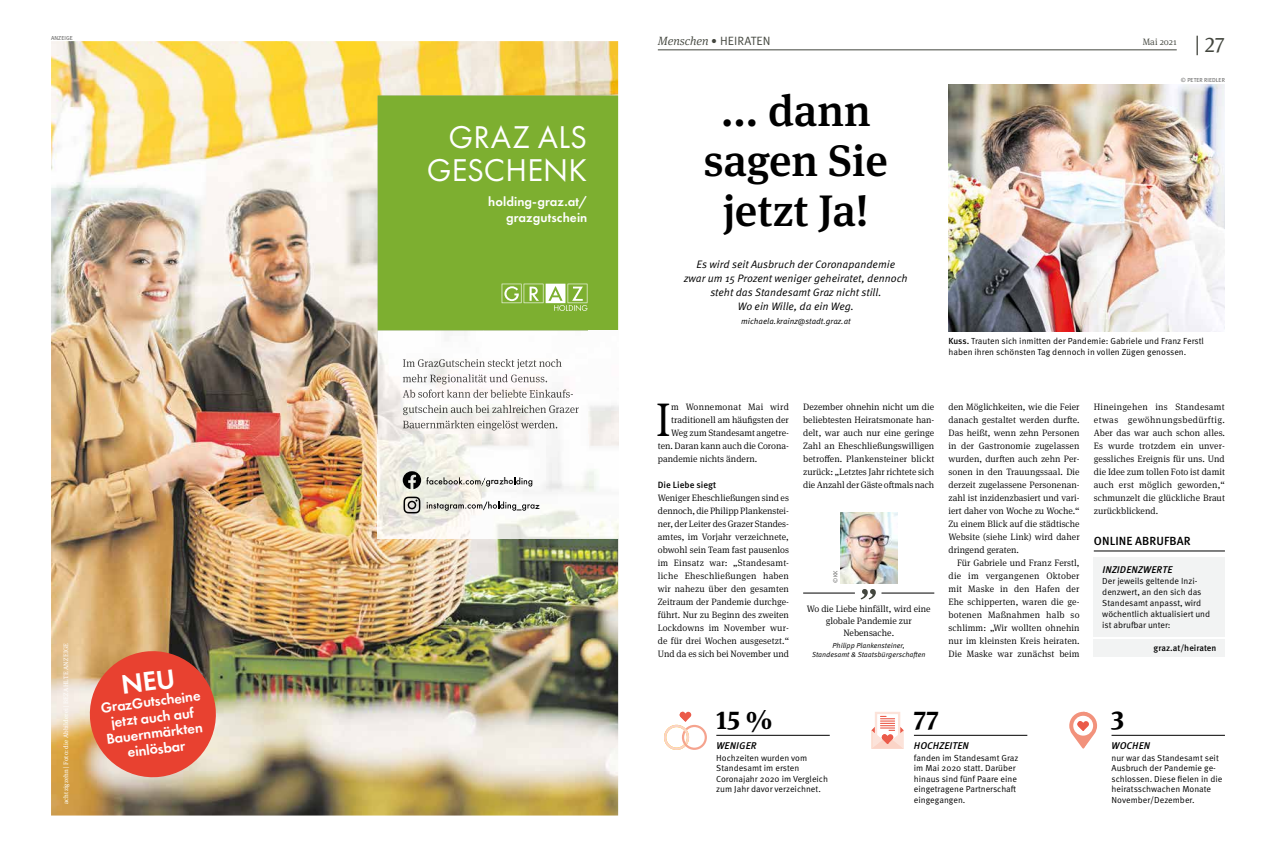
<style>
.page{position:relative;width:1276px;height:851px;background:#fff}
.page>*{position:absolute;margin:0;border:0;box-sizing:border-box;transform-origin:0 0}
.Fließtext_9_3_13_Ini{font:300 47.4px "Meta Serif Pro";color:#000}
.Überschrift_44_50{font:500 44px/50px "Meta Serif Pro";color:#000;text-align:center}
.t1{font:32.7px/32.7px "Futura PT";letter-spacing:.005em;color:#fff;text-align:right}
.Zahlenelement{font:700 26px "Meta Serif Pro";color:#000}
.t2{font:21.4px "Meta Serif Pro";color:#43463e}
.t3{font:600 14.8px/15.8px "Futura PT";color:#fff;text-align:center}
.t4{font:600 13.4px/16px "Futura PT";letter-spacing:.005em;color:#fff;text-align:right}
.t5{font:italic 300 12px "Meta Serif Pro";color:#43463e}
.Titel_über_Infoboxen{font:500 11.8px "Meta Pro";letter-spacing:.01em;color:#000}
.Vorspann_10_8_14_Met{font:10.8px/14px "Meta Pro Norm Ita";color:#000;text-align:center}
.Zahlenelement__Titel{font:italic 500 9.8px "Meta Pro";letter-spacing:.015em;color:#000}
.Infobox__Titel_inner{font:italic 500 9.8px "Meta Pro";letter-spacing:.015em;color:#000}
.t6{font:500 9.6px "Futura";color:#000}
.Fließtext_9_3_13{font:300 9.3px/13px "Meta Serif Pro";color:#000;text-align:justify}
.Fließtext_9_3_13_Ein{font:300 9.3px/13px "Meta Serif Pro";letter-spacing:.005em;color:#000;text-align:justify}
.Fließtext_9_3_13_Ini-2{font:300 9.3px "Meta Serif Pro";color:#000}
.Zitat_9_3_12{font:300 9.3px/12px "Meta Serif Pro";color:#000;text-align:center}
.Fließtext_9_3_13_Ini-3{font:300 9.3px "Meta Serif Pro";letter-spacing:.025em;color:#000}
.t7{font:300 9.3px "Meta Serif Pro";color:#43463e}
.Fließtext_Zwischenüb{font:500 9.1px "Meta Pro";color:#000}
.Infobox__Fließtext_M{font:8.8px/10.6px "Meta Pro Norm";color:#000}
.Zahlenelement__Titel-2{font:8.8px/10.6px "Meta Pro Norm";color:#000}
.URL_8_8_10_8_meta_pr{font:500 8.8px "Meta Pro";color:#000}
.Vorspann_10_8_14_Met-2{font:8.3px "Meta Pro Norm Ita";color:#000}
.Zitat_Name_7_3_9{font:7.3px "Meta Pro Norm Ita";color:#000}
.t8{font:6.4px "Meta Serif Pro";letter-spacing:.02em;color:#fff}
.t9{font:5.8px "Meta Pro Norm";letter-spacing:.01em;color:#575756}
.s1{font-family:"Meta Pro Norm";font-weight:400;font-style:normal}
.s2{font-family:"Meta Pro";font-weight:500}
</style>
<div class="page">
<hr style="left:658px;top:50px;width:518px;height:1px;background:#43463e">
<hr style="left:803px;top:592px;width:52px;height:1px;background:#000">
<hr style="left:881px;top:592px;width:53px;height:1px;background:#000">
<svg style="left:860px;top:589px;width:16px;height:10px"></svg>
<img style="left:840px;top:512px;width:57px;height:71px">
<div style="left:1093px;top:639px;width:132px;height:18px;background:#f2f3f3"></div>
<div style="left:1093px;top:556px;width:132px;height:80px;background:#f2f3f3"></div>
<img style="left:51px;top:41px;width:567px;height:774px">
<div style="left:378px;top:95px;width:240px;height:235px;background:#7daf30"></div>
<img style="left:378px;top:330px;width:240px;height:208px">
<img style="left:403px;top:359px;width:159px;height:10px">
<img style="left:403px;top:374px;width:144px;height:10px">
<img style="left:403px;top:389px;width:170px;height:8px">
<img style="left:403px;top:405px;width:176px;height:10px">
<img style="left:403px;top:420px;width:154px;height:10px">
<svg style="left:502px;top:283px;width:85px;height:28px"></svg>
<svg style="left:426px;top:477px;width:64px;height:9px"></svg>
<svg style="left:499px;top:480px;width:5px;height:4px"></svg>
<svg style="left:514px;top:477px;width:18px;height:9px"></svg>
<svg style="left:426px;top:501px;width:90px;height:9px"></svg>
<svg style="left:522px;top:504px;width:12px;height:6px"></svg>
<img style="left:403px;top:496px;width:17px;height:17px">
<svg style="left:408px;top:499px;width:9px;height:10px"></svg>
<img style="left:403px;top:471px;width:18px;height:18px">
<svg style="left:51px;top:812px;width:4px;height:4px"></svg>
<svg style="left:614px;top:812px;width:5px;height:4px"></svg>
<img style="left:948px;top:85px;width:277px;height:247px">
<hr style="left:914px;top:735px;width:113px;height:1px;background:#000">
<hr style="left:1111px;top:735px;width:114px;height:1px;background:#000">
<hr style="left:716px;top:735px;width:113px;height:1px;background:#000">
<hr style="left:1093px;top:550px;width:132px;height:1px;background:#000">
<svg style="left:871px;top:712px;width:33px;height:36px"></svg>
<svg style="left:664px;top:711px;width:43px;height:38px"></svg>
<svg style="left:1069px;top:711px;width:28px;height:37px"></svg>
<svg style="left:86px;top:647px;width:134px;height:133px"></svg>
<p class="t9" style="left:51px;top:33px;width:23px">ANZEIGE</p>
<p class="t8" style="left:61px;top:803px;width:162px;rotate:-90deg">achtzigzehn | Foto: die Abbilderei | BEZAHLTE ANZEIGE</p>
<h3 class="t3" style="left:100px;top:699px;width:102px;rotate:-7deg">GrazGutscheine jetzt auch auf<br>Bauernmärkten einlösbar</h3>
<h3 class="t1" style="left:427px;top:121px;width:162px">GRAZ ALS<br>GESCHENK</h3>
<h3 class="t4" style="left:488px;top:193px;width:101px">holding-graz.at/ grazgutschein</h3>
<p class="t6" style="left:491px;top:474px;width:24px">ra ho</p>
<p class="t6" style="left:517px;top:498px;width:6px">_</p>
<p class="t6" style="left:535px;top:498px;width:6px">z</p>
<p class="t5" style="left:658px;top:32px;width:114px">Menschen • <span class="s1">HEIRATEN</span></p>
<h3 class="t2" style="left:1194px;top:29px;width:32px">| 27</h3>
<p class="t7" style="left:1142px;top:35px;width:35px">Mai 2021</p>
<p class="Überschrift_44_50" style="left:704px;top:83px;width:185px">... dann sagen Sie jetzt Ja!</p>
<p class="Vorspann_10_8_14_Met" style="left:684px;top:257px;width:225px">Es wird seit Ausbruch der Coronapandemie<br>zwar um 15 Prozent weniger geheiratet, dennoch steht das Standesamt Graz nicht still.<br>Wo ein Wille, da ein Weg.</p>
<p class="Vorspann_10_8_14_Met-2" style="left:741px;top:315px;width:111px">michaela.krainz@stadt.graz.at</p>
<p class="t9" style="left:1181px;top:75px;width:45px">© PETER RIEDLER</p>
<p class="Infobox__Fließtext_M" style="left:948px;top:335px;width:257px"><span class="s2">Kuss.</span> Trauten sich inmitten der Pandemie: Gabriele und Franz Ferstl haben ihren schönsten Tag dennoch in vollen Zügen genossen.</p>
<p class="Fließtext_9_3_13_Ini" style="left:656px;top:385px;width:17px">I</p>
<p class="Fließtext_9_3_13_Ini-3" style="left:671px;top:400px;width:119px">m Wonnemonat Mai wird</p>
<p class="Fließtext_9_3_13_Ini-2" style="left:671px;top:413px;width:119px">traditionell am häufigsten der</p>
<p class="Fließtext_9_3_13_Ini-2" style="left:671px;top:426px;width:119px">Weg zum Standesamt angetre-</p>
<p class="Fließtext_9_3_13_Ini-2" style="left:658px;top:439px;width:133px">ten. Daran kann auch die Corona-</p>
<p class="Fließtext_9_3_13_Ini-2" style="left:658px;top:452px;width:101px">pandemie nichts ändern.</p>
<p class="Fließtext_Zwischenüb" style="left:658px;top:477px;width:60px">Die Liebe siegt</p>
<p class="Fließtext_9_3_13" style="left:658px;top:490px;width:133px">Weniger Eheschließungen sind es dennoch, die Philipp Plankenstei&shy;ner, der Leiter des Grazer Standes&shy;amtes, im Vorjahr verzeichnete, obwohl sein Team fast pausenlos im Einsatz war: „Standesamt&shy;liche Eheschließungen haben wir nahezu über den gesamten Zeitraum der Pandemie durchge&shy;führt. Nur zu Beginn des zweiten Lockdowns im November wur&shy;de für drei Wochen ausgesetzt.“ Und da es sich bei November und</p>
<p class="Fließtext_9_3_13" style="left:803px;top:399px;width:133px">Dezember ohnehin nicht um die beliebtesten Heiratsmonate han&shy;delt, war auch nur eine geringe Zahl an Eheschließungswilligen betroffen. Plankensteiner blickt zurück: „Letztes Jahr richtete sich die Anzahl der Gäste oftmals nach</p>
<p class="Fließtext_9_3_13" style="left:948px;top:399px;width:133px">den Möglichkeiten, wie die Feier danach gestaltet werden durfte.<br>Das heißt, wenn zehn Personen in der Gastronomie zugelassen wurden, durften auch zehn Per&shy;sonen in den Trauungssaal. Die derzeit zugelassene Personenan&shy;zahl ist inzidenzbasiert und vari&shy;iert daher von Woche zu Woche.“ Zu einem Blick auf die städtische Website (siehe Link) wird daher dringend geraten.</p>
<p class="Fließtext_9_3_13_Ein" style="left:948px;top:555px;width:133px;text-indent:9px">Für Gabriele und Franz Ferstl, die im vergangenen Oktober mit Maske in den Hafen der Ehe schipperten, waren die ge&shy;botenen Maßnahmen halb so schlimm: „Wir wollten ohnehin nur im kleinsten Kreis heiraten.<br>Die Maske war zunächst beim</p>
<p class="t9" style="left:831px;top:583px;width:14px;rotate:-90deg">© KK</p>
<p class="Zitat_9_3_12" style="left:807px;top:602px;width:125px">Wo die Liebe hinfällt, wird eine globale Pandemie zur<br>Nebensache.</p>
<p class="Zitat_Name_7_3_9" style="left:832px;top:640px;width:74px">Philipp Plankensteiner,</p>
<p class="Zitat_Name_7_3_9" style="left:812px;top:649px;width:115px">Standesamt &amp; Staatsbürgerschaften</p>
<p class="Fließtext_9_3_13_Ein" style="left:1093px;top:399px;width:133px">Hineingehen ins Standesamt etwas gewöhnungsbedürftig.<br>Aber das war auch schon alles.<br>Es wurde trotzdem ein unver&shy;gessliches Ereignis für uns. Und die Idee zum tollen Foto ist damit auch erst möglich geworden,“ schmunzelt die glückliche Braut zurückblickend.</p>
<p class="Titel_über_Infoboxen" style="left:1094px;top:532px;width:98px">ONLINE ABRUFBAR</p>
<p class="Infobox__Titel_inner" style="left:1102px;top:561px;width:71px">INZIDENZWERTE</p>
<p class="Infobox__Fließtext_M" style="left:1102px;top:574px;width:109px;line-height:11px">Der jeweils geltende Inzi&shy;denzwert, an den sich das<br>Standesamt anpasst, wird wöchentlich aktualisiert und ist abrufbar unter:</p>
<p class="URL_8_8_10_8_meta_pr" style="left:1153px;top:641px;width:64px">graz.at/heiraten</p>
<p class="Zahlenelement" style="left:716px;top:699px;width:57px">15 %</p>
<p class="Zahlenelement__Titel" style="left:716px;top:737px;width:41px">WENIGER</p>
<p class="Zahlenelement__Titel-2" style="left:716px;top:751px;width:113px">Hochzeiten wurden vom<br>Standesamt im ersten<br>Coronajahr 2020 im Vergleich zum Jahr davor verzeichnet.</p>
<p class="Zahlenelement" style="left:914px;top:699px;width:26px">77</p>
<p class="Zahlenelement__Titel" style="left:914px;top:737px;width:56px">HOCHZEITEN</p>
<p class="Zahlenelement" style="left:1111px;top:699px;width:14px">3</p>
<p class="Zahlenelement__Titel" style="left:1111px;top:737px;width:40px">WOCHEN</p>
<p class="Infobox__Fließtext_M" style="left:914px;top:751px;width:106px">fanden im Standesamt Graz im Mai 2020 statt. Darüber hinaus sind fünf Paare eine eingetragene Partnerschaft eingegangen.</p>
<p class="Infobox__Fließtext_M" style="left:1111px;top:751px;width:112px">nur war das Standesamt seit<br>Ausbruch der Pandemie ge&shy;schlossen. Diese fielen in die heiratsschwachen Monate<br>November/Dezember.</p>
</div>
